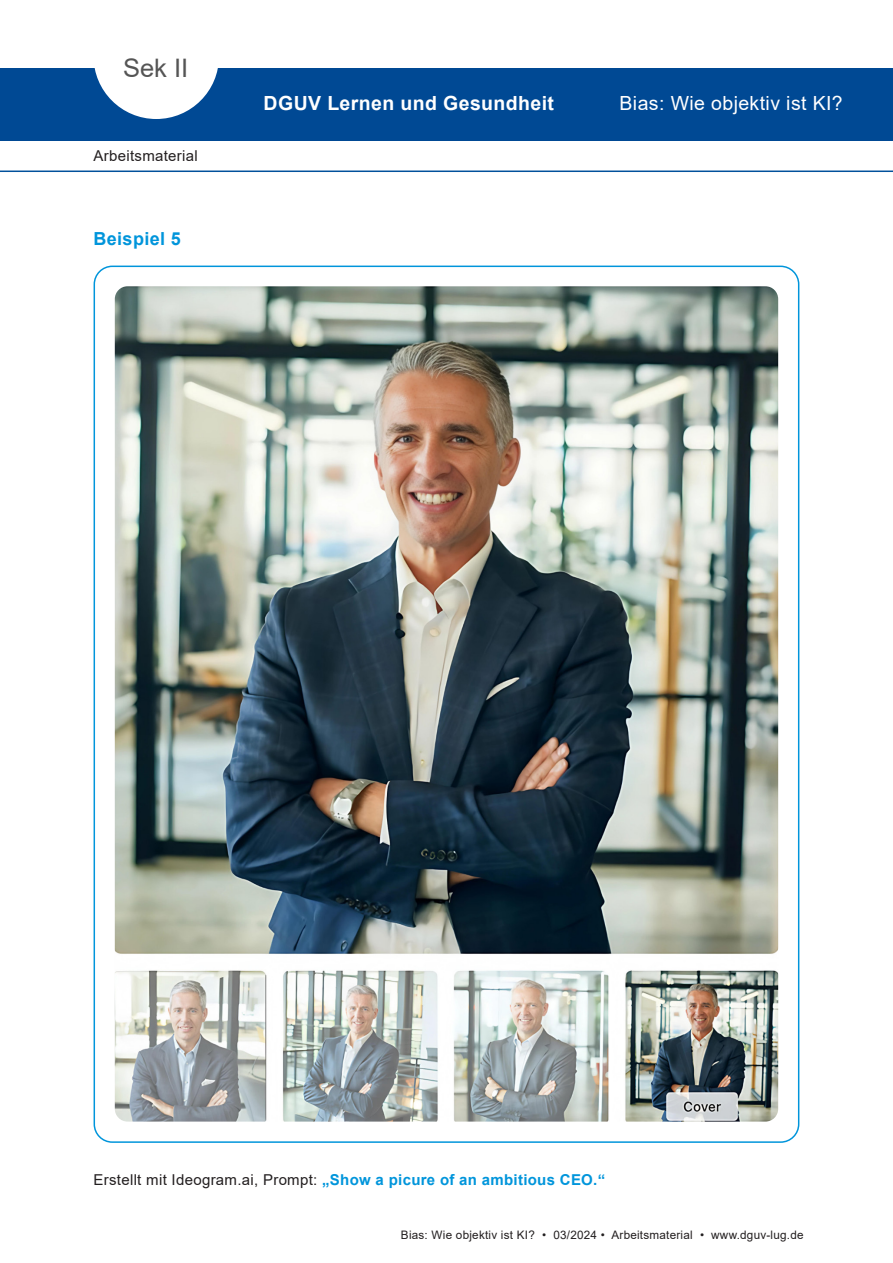
<style>
.page{position:relative;width:893px;height:1263px;background:#fff}
.page>*{position:absolute;margin:0;border:0;box-sizing:border-box;transform-origin:0 0}
.t1{font:25.5px "Arial";color:#555}
.t2{font:700 19.5px "Arial";letter-spacing:.02em;color:#fff}
.t3{font:19.5px "Arial";letter-spacing:.02em;color:#fff}
.t4{font:700 18px "Arial";letter-spacing:.02em;color:#0095db}
.t5{font:15px "Arial";letter-spacing:.02em;color:#231f20}
.t6{font:11.7px "Arial";letter-spacing:.02em;color:#231f20}
.s1{font-weight:700;color:#0095db}
</style>
<div class="page">
<div style="left:0;top:68px;width:893px;height:72px;background:#004994"></div>
<svg style="left:94px;top:68px;width:124px;height:51px"></svg>
<hr style="left:0;top:171px;width:893px;height:1px;background:#01519b">
<img style="left:115px;top:286px;width:663px;height:835px">
<h1 class="t1" style="left:123px;top:50px;width:67px">Sek II</h1>
<p class="t5" style="left:94px;top:145px;width:106px">Arbeitsmaterial</p>
<p class="t4" style="left:94px;top:226px;width:89px">Beispiel 5</p>
<h2 class="t2" style="left:264px;top:89px;width:292px">DGUV Lernen und Gesundheit</h2>
<h2 class="t3" style="left:620px;top:89px;width:225px">Bias: Wie objektiv ist KI?</h2>
<p class="t5" style="left:94px;top:1169px;width:513px">Erstellt mit Ideogram.ai, Prompt: <span class="s1">„Show a picure of an ambitious CEO.“</span></p>
<p class="t6" style="left:401px;top:1227px;width:404px">Bias: Wie objektiv ist KI? • 03/2024 • Arbeitsmaterial • www.dguv-lug.de</p>
</div>
